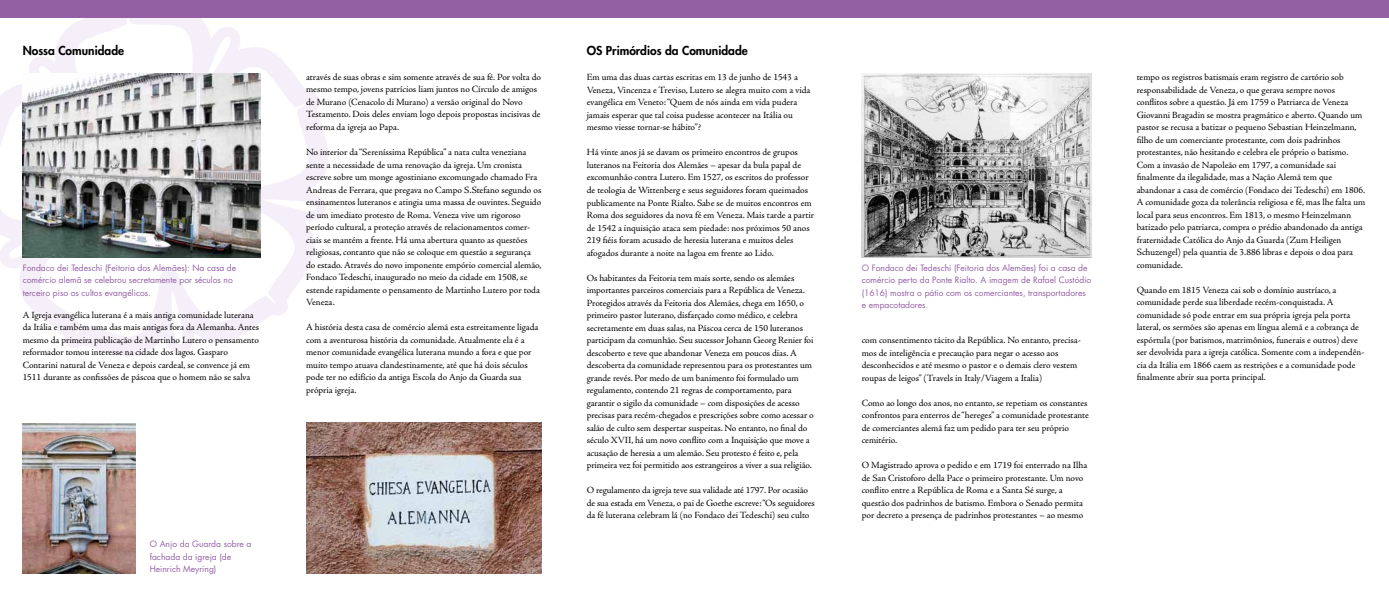
<style>
.page{position:relative;width:1389px;height:596px;background:#fff}
.page>*{position:absolute;margin:0;border:0;box-sizing:border-box;transform-origin:0 0}
.t1{font:800 12px "Futura Std";color:#000}
.t2{font:9.5px/12.5px "Adobe Jenson Pro";letter-spacing:-.005em;color:#000}
.t3{font:8.5px/12.5px "Futura Std";color:#9460a4}
</style>
<div class="page">
<svg style="left:19px;top:47px;width:309px;height:309px"></svg>
<svg style="left:0;top:17px;width:241px;height:251px"></svg>
<div style="left:0;top:0;width:1389px;height:17px;background:#9460a4"></div>
<img style="left:23px;top:423px;width:112px;height:150px">
<img style="left:306px;top:422px;width:235px;height:151px">
<img style="left:23px;top:73px;width:238px;height:184px">
<img style="left:862px;top:73px;width:229px;height:184px">
<p class="t1" style="left:23px;top:43px;width:103px">Nossa Comunidade</p>
<p class="t3" style="left:23px;top:261px;width:215px">Fondaco dei Tedeschi (Feitoria dos Alemães): Na casa de comércio alemã se celebrou secretamente por séculos no terceiro piso os cultos evangélicos.</p>
<p class="t2" style="left:23px;top:308px;width:238px">A Igreja evangélica luterana é a mais antiga comunidade luterana da Itália e também uma das mais antigas fora da Alemanha. Antes mesmo da primeira publicação de Martinho Lutero o pensamento reformador tomou interesse na cidade dos lagos. Gasparo Contarini natural de Veneza e depois cardeal, se convence já em 1511 durante as confissões de páscoa que o homem não se salva</p>
<p class="t3" style="left:150px;top:537px;width:103px">O Anjo da Guarda sobre a fachada da igreja (de<br>Heinrich Meyring)</p>
<p class="t2" style="left:306px;top:71px;width:236px">através de suas obras e sim somente através de sua fé. Por volta do mesmo tempo, jovens patrícios liam juntos no Círculo de amigos de Murano (Cenacolo di Murano) a versão original do Novo Testamento. Dois deles enviam logo depois propostas incisivas de reforma da igreja ao Papa.</p>
<p class="t2" style="left:306px;top:146px;width:237px">No interior da “Sereníssima República” a nata culta veneziana sente a necessidade de uma renovação da igreja. Um cronista escreve sobre um monge agostiniano excomungado chamado Fra Andreas de Ferrara, que pregava no Campo S.Stefano segundo os ensinamentos luteranos e atingia uma massa de ouvintes. Seguido de um imediato protesto de Roma. Veneza vive um rigoroso período cultural, a proteção através de relacionamentos comer&shy;ciais se mantém a frente. Há uma abertura quanto as questões religiosas, contanto que não se coloque em questão a segurança do estado. Através do novo imponente empório comercial alemão, Fondaco Tedeschi, inaugurado no meio da cidade em 1508, se estende rapidamente o pensamento de Martinho Lutero por toda Veneza.</p>
<p class="t2" style="left:306px;top:321px;width:234px">A história desta casa de comércio alemã esta estreitamente ligada com a aventurosa história da comunidade. Atualmente ela é a menor comunidade evangélica luterana mundo a fora e que por muito tempo atuava clandestinamente, até que há dois séculos pode ter no edifício da antiga Escola do Anjo da Guarda sua própria igreja.</p>
<p class="t1" style="left:587px;top:43px;width:163px">OS Primórdios da Comunidade</p>
<p class="t2" style="left:587px;top:71px;width:225px">Em uma das duas cartas escritas em 13 de junho de 1543 a Veneza, Vincenza e Treviso, Lutero se alegra muito com a vida evangélica em Veneto: “Quem de nós ainda em vida pudera jamais esperar que tal coisa pudesse acontecer na Itália ou mesmo viesse tornar-se hábito”?</p>
<p class="t2" style="left:587px;top:146px;width:229px">Há vinte anos já se davam os primeiro encontros de grupos luteranos na Feitoria dos Alemães – apesar da bula papal de excomunhão contra Lutero. Em 1527, os escritos do professor de teologia de Wittenberg e seus seguidores foram queimados publicamente na Ponte Rialto. Sabe se de muitos encontros em Roma dos seguidores da nova fé em Veneza. Mais tarde a partir de 1542 a inquisição ataca sem piedade: nos próximos 50 anos 219 fiéis foram acusado de heresia luterana e muitos deles afogados durante a noite na lagoa em frente ao Lido.</p>
<p class="t2" style="left:587px;top:271px;width:229px">Os habitantes da Feitoria tem mais sorte, sendo os alemães importantes parceiros comerciais para a República de Veneza.<br>Protegidos através da Feitoria dos Alemães, chega em 1650, o primeiro pastor luterano, disfarçado como médico, e celebra secretamente em duas salas, na Páscoa cerca de 150 luteranos participam da comunhão. Seu sucessor Johann Georg Renier foi descoberto e teve que abandonar Veneza em poucos dias. A descoberta da comunidade representou para os protestantes um grande revés. Por medo de um banimento foi formulado um regulamento, contendo 21 regras de comportamento, para garantir o sigilo da comunidade – com disposições de acesso precisas para recém-chegados e prescrições sobre como acessar o salão de culto sem despertar suspeitas. No entanto, no final do século XVII, há um novo conflito com a Inquisição que move a acusação de heresia a um alemão. Seu protesto é feito e, pela primeira vez foi permitido aos estrangeiros a viver a sua religião.</p>
<p class="t2" style="left:587px;top:484px;width:230px">O regulamento da igreja teve sua validade até 1797. Por ocasião de sua estada em Veneza, o pai de Goethe escreve: “Os seguidores da fé luterana celebram lá (no Fondaco dei Tedeschi) seu culto</p>
<p class="t3" style="left:862px;top:261px;width:231px">O Fondaco dei Tedeschi (Feitoria dos Alemães) foi a casa de comércio perto da Ponte Rialto. A imagem de Rafael Custódio (1616) mostra o pátio com os comerciantes, transportadores e empacotadores.</p>
<p class="t2" style="left:862px;top:334px;width:221px">com consentimento tácito da República. No entanto, precisa&shy;mos de inteligência e precaução para negar o acesso aos desconhecidos e até mesmo o pastor e o demais clero vestem roupas de leigos” (Travels in Italy/Viagem a Italia)</p>
<p class="t2" style="left:862px;top:396px;width:229px">Como ao longo dos anos, no entanto, se repetiam os constantes confrontos para enterros de “hereges” a comunidade protestante de comerciantes alemã faz um pedido para ter seu próprio cemitério.</p>
<p class="t2" style="left:862px;top:459px;width:227px">O Magistrado aprova o pedido e em 1719 foi enterrado na Ilha de San Cristoforo della Pace o primeiro protestante. Um novo conflito entre a República de Roma e a Santa Sé surge, a questão dos padrinhos de batismo. Embora o Senado permita por decreto a presença de padrinhos protestantes – ao mesmo</p>
<p class="t2" style="left:1137px;top:71px;width:230px">tempo os registros batismais eram registro de cartório sob responsabilidade de Veneza, o que gerava sempre novos conflitos sobre a questão. Já em 1759 o Patriarca de Veneza Giovanni Bragadin se mostra pragmático e aberto. Quando um pastor se recusa a batizar o pequeno Sebastian Heinzelmann, filho de um comerciante protestante, com dois padrinhos protestantes, não hesitando e celebra ele próprio o batismo.<br>Com a invasão de Napoleão em 1797, a comunidade sai finalmente da ilegalidade, mas a Nação Alemã tem que abandonar a casa de comércio (Fondaco dei Tedeschi) em 1806.<br>A comunidade goza da tolerância religiosa e fé, mas lhe falta um local para seus encontros. Em 1813, o mesmo Heinzelmann batizado pelo patriarca, compra o prédio abandonado da antiga fraternidade Católica do Anjo da Guarda (Zum Heiligen Schuzengel) pela quantia de 3.886 libras e depois o doa para comunidade.</p>
<p class="t2" style="left:1137px;top:283px;width:229px">Quando em 1815 Veneza cai sob o domínio austríaco, a comunidade perde sua liberdade recém-conquistada. A comunidade só pode entrar em sua própria igreja pela porta lateral, os sermões são apenas em língua alemã e a cobrança de espórtula (por batismos, matrimônios, funerais e outros) deve ser devolvida para a igreja católica. Somente com a independên&shy;cia da Itália em 1866 caem as restrições e a comunidade pode finalmente abrir sua porta principal.</p>
</div>
